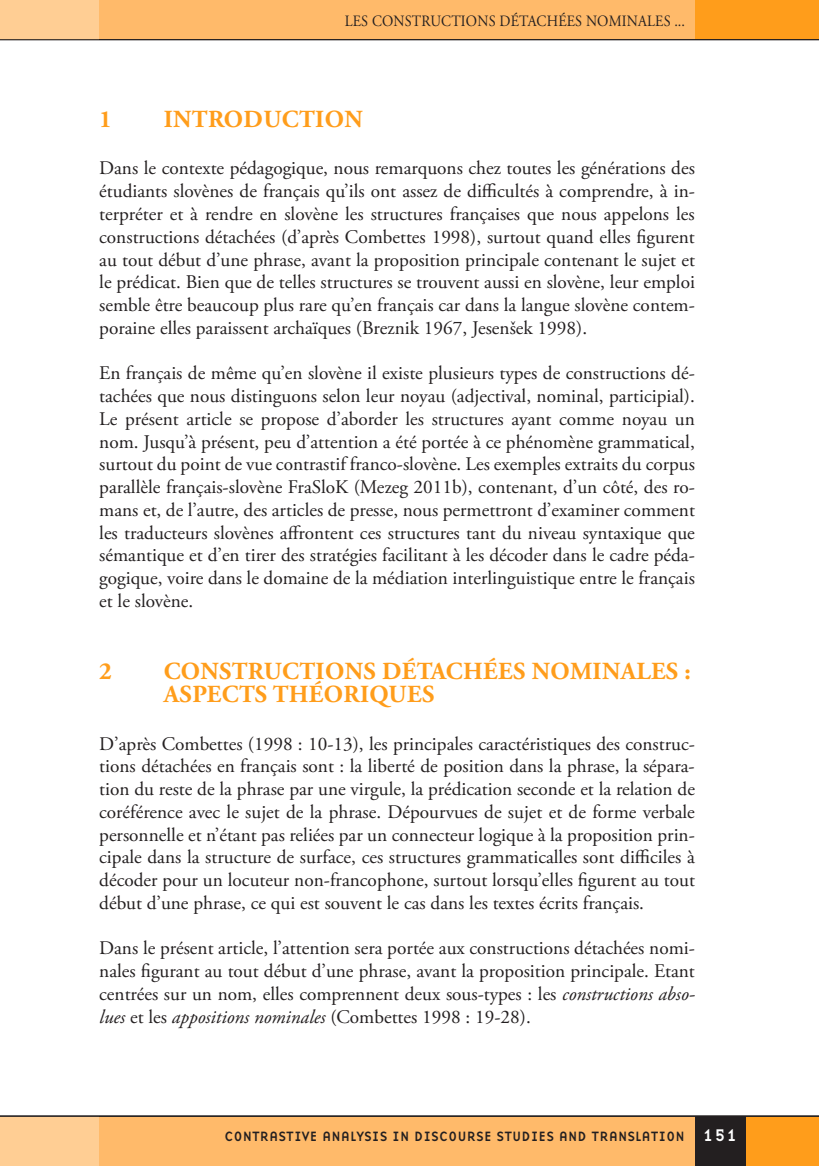
<style>
.page{position:relative;width:819px;height:1166px;background:#fff}
.page>*{position:absolute;margin:0;border:0;box-sizing:border-box;transform-origin:0 0}
.t1{font:700 24.5px/22.8px "Adobe Garamond Pro";letter-spacing:.015em;color:#ff9d1b}
.t2{font:19.25px/22.8px "Adobe Garamond Pro";color:#231f20;text-align:justify}
.t3{font:17.5px "Base Nine";color:#fff}
.t4{font:15.75px "Adobe Garamond Pro";letter-spacing:.015em;color:#231f20;scale:.9 1}
.t5{font:14px "Base Nine";color:#231f20}
.s1{font-style:italic}
</style>
<div class="page">
<div style="left:99px;top:0;width:596px;height:40px;background:#ffba6a"></div>
<div style="left:74px;top:1116px;width:620px;height:50px;background:#ffba6a"></div>
<div style="left:745px;top:1116px;width:73px;height:50px;background:#ff9d1b"></div>
<div style="left:694px;top:1116px;width:51px;height:50px;background:#231f20"></div>
<div style="left:694px;top:0;width:124px;height:40px;background:#ff9d1b"></div>
<div style="left:0;top:1116px;width:99px;height:50px;background:#ffce94"></div>
<div style="left:0;top:0;width:99px;height:40px;background:#ffce94"></div>
<hr style="left:0;top:39px;width:818px;height:1px;background:#231f20">
<hr style="left:0;top:1116px;width:818px;height:1px;background:#231f20">
<p class="t4" style="left:345px;top:11px;width:379px">LES CONSTRUCTIONS DÉTACHÉES NOMINALES ...</p>
<p class="t1" style="left:99px;top:108px;width:14px">1</p>
<p class="t1" style="left:164px;top:108px;width:200px">INTRODUCTION</p>
<p class="t2" style="left:99px;top:158px;width:597px">Dans le contexte pédagogique, nous remarquons chez toutes les générations des étudiants slovènes de français qu’ils ont assez de difficultés à comprendre, à in&shy;terpréter et à rendre en slovène les structures françaises que nous appelons les constructions détachées (d’après Combettes 1998), surtout quand elles figurent au tout début d’une phrase, avant la proposition principale contenant le sujet et le prédicat. Bien que de telles structures se trouvent aussi en slovène, leur emploi semble être beaucoup plus rare qu’en français car dans la langue slovène contem&shy;poraine elles paraissent archaïques (Breznik 1967, Jesenšek 1998).</p>
<p class="t2" style="left:99px;top:362px;width:597px">En français de même qu’en slovène il existe plusieurs types de constructions dé&shy;tachées que nous distinguons selon leur noyau (adjectival, nominal, participial).<br>Le présent article se propose d’aborder les structures ayant comme noyau un nom. Jusqu’à présent, peu d’attention a été portée à ce phénomène grammatical, surtout du point de vue contrastif franco-slovène. Les exemples extraits du corpus parallèle français-slovène FraSloK (Mezeg 2011b), contenant, d’un côté, des ro&shy;mans et, de l’autre, des articles de presse, nous permettront d’examiner comment les traducteurs slovènes affrontent ces structures tant du niveau syntaxique que sémantique et d’en tirer des stratégies facilitant à les décoder dans le cadre péda&shy;gogique, voire dans le domaine de la médiation interlinguistique entre le français et le slovène.</p>
<p class="t1" style="left:99px;top:660px;width:14px">2</p>
<p class="t1" style="left:164px;top:660px;width:528px">CONSTRUCTIONS DÉTACHÉES NOMINALES :<br>ASPECTS THÉORIQUES</p>
<p class="t2" style="left:99px;top:733px;width:597px">D’après Combettes (1998 : 10-13), les principales caractéristiques des construc&shy;tions détachées en français sont : la liberté de position dans la phrase, la sépara&shy;tion du reste de la phrase par une virgule, la prédication seconde et la relation de coréférence avec le sujet de la phrase. Dépourvues de sujet et de forme verbale personnelle et n’étant pas reliées par un connecteur logique à la proposition prin&shy;cipale dans la structure de surface, ces structures grammaticalles sont difficiles à décoder pour un locuteur non-francophone, surtout lorsqu’elles figurent au tout début d’une phrase, ce qui est souvent le cas dans les textes écrits français.</p>
<p class="t2" style="left:99px;top:937px;width:597px">Dans le présent article, l’attention sera portée aux constructions détachées nomi&shy;nales figurant au tout début d’une phrase, avant la proposition principale. Etant centrées sur un nom, elles comprennent deux sous-types : les <span class="s1">constructions abso&shy;lues</span> et les <span class="s1">appositions nominales</span> (Combettes 1998 : 19-28).</p>
<p class="t5" style="left:224px;top:1126px;width:462px">CONTRASTIVE ANALYSIS IN DISCOURSE STUDIES AND TRANSLATION</p>
<p class="t3" style="left:702px;top:1123px;width:37px">151</p>
</div>
